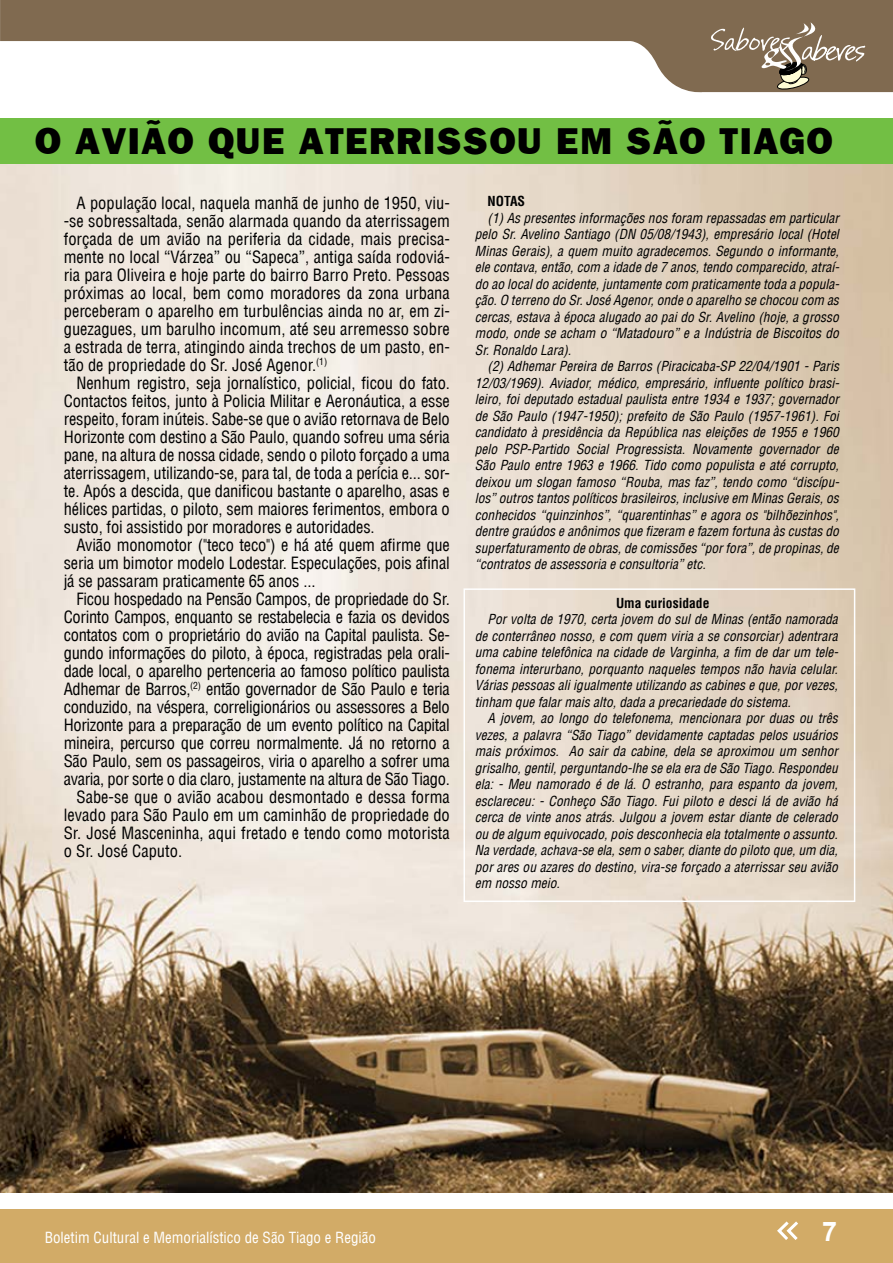
<style>
.page{position:relative;width:893px;height:1263px;background:#fff}
.page>*{position:absolute;margin:0;border:0;box-sizing:border-box;transform-origin:0 0}
.t1{font:37.5px "Frankfurt Gothic Heavy Plain";letter-spacing:.04em;color:#000}
.t2{font:700 27px "Arial";color:#fff}
.t3{font:condensed 16.5px/18px "Helvetica LT";letter-spacing:-.02em;color:#000;text-align:justify}
.t4{font:condensed 16.5px "Helvetica LT";color:#000}
.t5{font:condensed 15px "Helvetica LT";color:#fff}
.t6{font:italic condensed 13.5px/16.5px "Helvetica LT";color:#000;text-align:justify}
.t7{font:700 condensed 13.5px "Helvetica LT";color:#000}
</style>
<div class="page">
<div style="left:0;top:1209px;width:893px;height:54px;background:#d2ab67"></div>
<svg style="left:777px;top:1221px;width:21px;height:19px"></svg>
<svg style="left:0;top:0;width:893px;height:93px;fill:#806a50"></svg>
<svg style="left:711px;top:22px;width:154px;height:69px;background:#8e7b64"></svg>
<img style="left:0;top:163px;width:893px;height:1029px">
<div style="left:0;top:118px;width:893px;height:45px;background:#72bf44"></div>
<div style="left:463px;top:588px;width:392px;height:314px;border:2px solid #fff"></div>
<h1 class="t1" style="left:35px;top:119px;width:337px">O AVIÃO QUE ATERR</h1>
<h1 class="t1" style="left:423px;top:119px;width:409px">ISSOU EM SÃO TIAGO</h1>
<p class="t3" style="left:64px;top:193px;width:388px;text-indent:13px">A população local, naquela manhã de junho de 1950, viu--se sobressaltada, senão alarmada quando da aterrissagem forçada de um avião na periferia da cidade, mais precisa&shy;mente no local “Várzea” ou “Sapeca”, antiga saída rodoviá&shy;ria para Oliveira e hoje parte do bairro Barro Preto. Pessoas próximas ao local, bem como moradores da zona urbana perceberam o aparelho em turbulências ainda no ar, em zi&shy;guezagues, um barulho incomum, até seu arremesso sobre a estrada de terra, atingindo ainda trechos de um pasto, en&shy;tão de propriedade do Sr. José Agenor.<sup>(1)</sup></p>
<p class="t3" style="left:64px;top:373px;width:388px;text-indent:13px">Nenhum registro, seja jornalístico, policial, ficou do fato.<br>Contactos feitos, junto à Policia Militar e Aeronáutica, a esse respeito, foram inúteis. Sabe-se que o avião retornava de Belo Horizonte com destino a São Paulo, quando sofreu uma séria pane, na altura de nossa cidade, sendo o piloto forçado a uma aterrissagem, utilizando-se, para tal, de toda a perícia e... sor&shy;te. Após a descida, que danificou bastante o aparelho, asas e hélices partidas, o piloto, sem maiores ferimentos, embora o susto, foi assistido por moradores e autoridades.</p>
<p class="t3" style="left:64px;top:535px;width:388px;text-indent:13px">Avião monomotor ("teco teco") e há até quem afirme que seria um bimotor modelo Lodestar. Especulações, pois afinal já se passaram praticamente 65 anos ...</p>
<p class="t3" style="left:77px;top:589px;width:375px">Ficou hospedado na Pensão Campos, de propriedade do Sr.</p>
<p class="t3" style="left:64px;top:607px;width:388px">Corinto Campos, enquanto se restabelecia e fazia os devidos</p>
<p class="t3" style="left:64px;top:625px;width:388px">contatos com o proprietário do avião na Capital paulista. Se-</p>
<p class="t3" style="left:64px;top:643px;width:388px">gundo informações do piloto, à época, registradas pela orali-</p>
<p class="t3" style="left:64px;top:661px;width:388px">dade local, o aparelho pertenceria ao famoso político paulista</p>
<p class="t3" style="left:64px;top:679px;width:388px">Adhemar de Barros,<sup>(2)</sup> então governador de São Paulo e teria</p>
<p class="t3" style="left:64px;top:697px;width:388px">conduzido, na véspera, correligionários ou assessores a Belo</p>
<p class="t3" style="left:64px;top:715px;width:388px">Horizonte para a preparação de um evento político na Capital</p>
<p class="t3" style="left:64px;top:733px;width:388px">mineira, percurso que correu normalmente. Já no retorno a</p>
<p class="t3" style="left:64px;top:751px;width:388px">São Paulo, sem os passageiros, viria o aparelho a sofrer uma</p>
<p class="t3" style="left:64px;top:769px;width:388px">avaria, por sorte o dia claro, justamente na altura de São Tiago.</p>
<p class="t4" style="left:77px;top:786px;width:375px">Sabe-se que o avião acabou desmontado e dessa forma</p>
<p class="t4" style="left:64px;top:804px;width:388px">levado para São Paulo em um caminhão de propriedade do</p>
<p class="t4" style="left:64px;top:822px;width:388px">Sr. José Masceninha, aqui fretado e tendo como motorista</p>
<p class="t4" style="left:64px;top:840px;width:120px">o Sr. José Caputo.</p>
<p class="t7" style="left:488px;top:193px;width:38px">NOTAS</p>
<p class="t6" style="left:475px;top:209px;width:366px;text-indent:13px">(1) As presentes informações nos foram repassadas em particular pelo Sr. Avelino Santiago (DN 05/08/1943), empresário local (Hotel Minas Gerais), a quem muito agradecemos. Segundo o informante, ele contava, então, com a idade de 7 anos, tendo comparecido, atraí&shy;do ao local do acidente, juntamente com praticamente toda a popula&shy;ção. O terreno do Sr. José Agenor, onde o aparelho se chocou com as cercas, estava à época alugado ao pai do Sr. Avelino (hoje, a grosso modo, onde se acham o “Matadouro” e a Indústria de Biscoitos do Sr. Ronaldo Lara).</p>
<p class="t6" style="left:475px;top:358px;width:366px;text-indent:13px">(2) Adhemar Pereira de Barros (Piracicaba-SP 22/04/1901 - Paris 12/03/1969). Aviador, médico, empresário, influente político brasi&shy;leiro, foi deputado estadual paulista entre 1934 e 1937; governador de São Paulo (1947-1950); prefeito de São Paulo (1957-1961). Foi candidato à presidência da República nas eleições de 1955 e 1960 pelo PSP-Partido Social Progressista. Novamente governador de São Paulo entre 1963 e 1966. Tido como populista e até corrupto, deixou um slogan famoso “Rouba, mas faz”, tendo como “discípu&shy;los” outros tantos políticos brasileiros, inclusive em Minas Gerais, os conhecidos “quinzinhos”, “quarentinhas” e agora os "bilhõezinhos", dentre graúdos e anônimos que fizeram e fazem fortuna às custas do superfaturamento de obras, de comissões “por fora”, de propinas, de “contratos de assessoria e consultoria” etc.</p>
<p class="t7" style="left:616px;top:594px;width:95px">Uma curiosidade</p>
<p class="t6" style="left:475px;top:611px;width:365px;text-indent:13px">Por volta de 1970, certa jovem do sul de Minas (então namorada de conterrâneo nosso, e com quem viria a se consorciar) adentrara uma cabine telefônica na cidade de Varginha, a fim de dar um tele&shy;fonema interurbano, porquanto naqueles tempos não havia celular.<br>Várias pessoas ali igualmente utilizando as cabines e que, por vezes, tinham que falar mais alto, dada a precariedade do sistema.</p>
<p class="t6" style="left:475px;top:710px;width:365px;text-indent:13px">A jovem, ao longo do telefonema, mencionara por duas ou três vezes, a palavra “São Tiago” devidamente captadas pelos usuários mais próximos. Ao sair da cabine, dela se aproximou um senhor grisalho, gentil, perguntando-lhe se ela era de São Tiago. Respondeu ela: - Meu namorado é de lá. O estranho, para espanto da jovem, esclareceu: - Conheço São Tiago. Fui piloto e desci lá de avião há cerca de vinte anos atrás. Julgou a jovem estar diante de celerado ou de algum equivocado, pois desconhecia ela totalmente o assunto.<br>Na verdade, achava-se ela, sem o saber, diante do piloto que, um dia, por ares ou azares do destino, vira-se forçado a aterrissar seu avião em nosso meio.</p>
<p class="t5" style="left:45px;top:1228px;width:333px">Boletim Cultural e Memorialístico de São Tiago e Região</p>
<h2 class="t2" style="left:822px;top:1212px;width:17px">7</h2>
</div>
